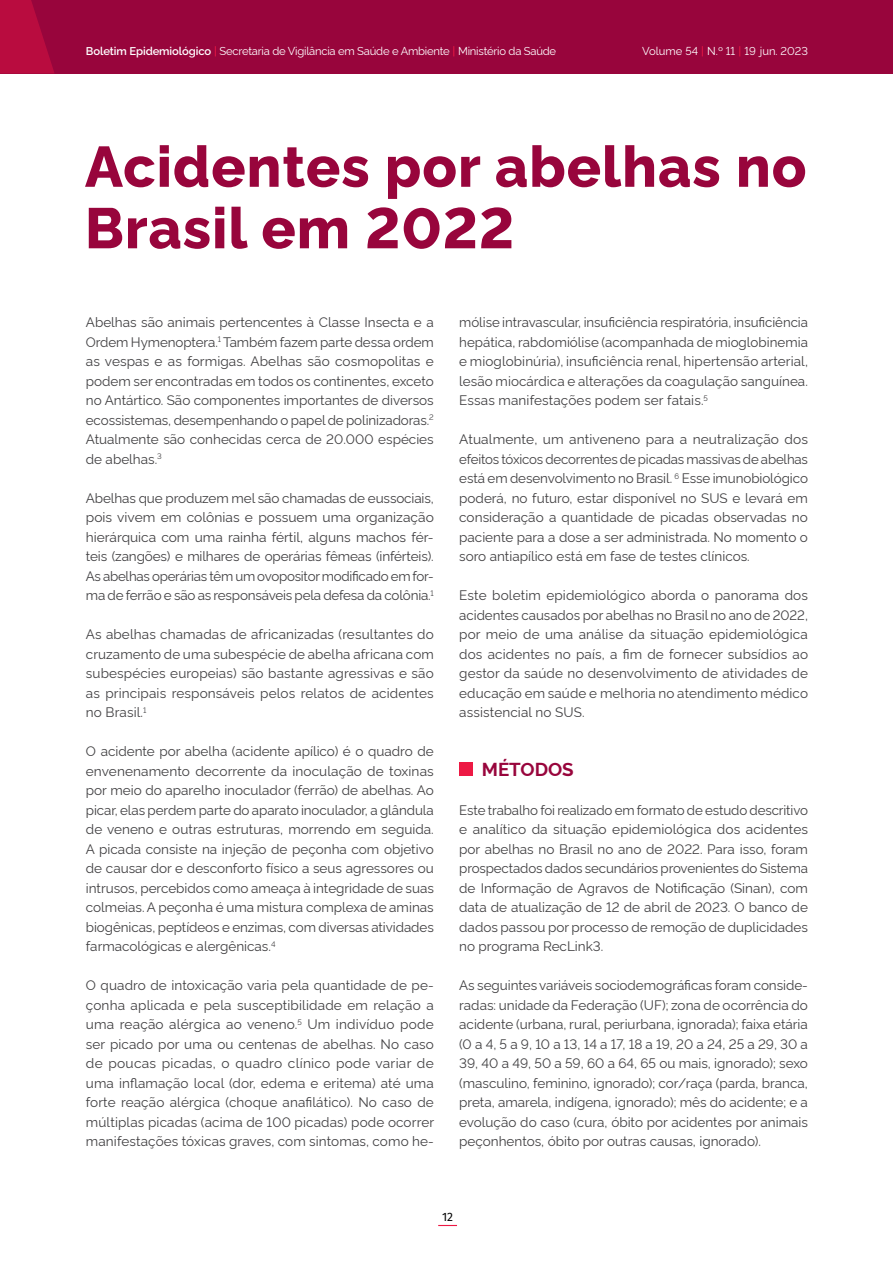
<style>
.page{position:relative;width:893px;height:1263px;background:#fff}
.page>*{position:absolute;margin:0;border:0;box-sizing:border-box;transform-origin:0 0}
.t1{font:800 57px/61.5px "Rawline";letter-spacing:.015em;color:#98053c}
.t2{font:700 18.75px "Rawline";color:#98053c}
.t3{font:13.5px/19.5px "Rawline";color:#414042;text-align:justify}
.t4{font:12px "Fira Sans";color:#000}
.t5{font:11.25px "Rawline";letter-spacing:-.02em;color:#fff}
.t6{font:11.25px "Rawline";color:#fff}
.s1{font-weight:600}
.s2{font-weight:500;color:#ed1944}
</style>
<div class="page">
<svg style="left:438px;top:1225px;width:19px;height:1px"></svg>
<div style="left:0;top:0;width:893px;height:74px;background:#98053c"></div>
<svg style="left:0;top:0;width:54px;height:74px"></svg>
<div style="left:459px;top:762px;width:14px;height:14px;background:#ed1944"></div>
<p class="t5" style="left:86px;top:42px;width:472px"><span class="s1">Boletim Epidemiológico</span> <span class="s2">|</span> Secretaria de Vigilância em Saúde e Ambiente <span class="s2">|</span> Ministério da Saúde</p>
<p class="t6" style="left:642px;top:43px;width:167px">Volume 54 <span class="s2">|</span> N.º 11 <span class="s2">|</span> 19 jun. 2023</p>
<h1 class="t1" style="left:85px;top:131px;width:723px">Acidentes por abelhas no<br>Brasil em 2022</h1>
<p class="t3" style="left:86px;top:311px;width:349px">Abelhas são animais pertencentes à Classe Insecta e a Ordem Hymenoptera.<sup>1</sup> Também fazem parte dessa ordem as vespas e as formigas. Abelhas são cosmopolitas e podem ser encontradas em todos os continentes, exceto no Antártico. São componentes importantes de diversos ecossistemas, desempenhando o papel de polinizadoras.<sup>2<br></sup>Atualmente são conhecidas cerca de 20.000 espécies de abelhas.<sup>3</sup></p>
<p class="t3" style="left:86px;top:487px;width:349px">Abelhas que produzem mel são chamadas de eussociais, pois vivem em colônias e possuem uma organização hierárquica com uma rainha fértil, alguns machos fér&shy;teis (zangões) e milhares de operárias fêmeas (inférteis).<br>As abelhas operárias têm um ovopositor modificado em for&shy;ma de ferrão e são as responsáveis pela defesa da colônia.<sup>1</sup></p>
<p class="t3" style="left:86px;top:623px;width:349px">As abelhas chamadas de africanizadas (resultantes do cruzamento de uma subespécie de abelha africana com subespécies europeias) são bastante agressivas e são as principais responsáveis pelos relatos de acidentes no Brasil.<sup>1</sup></p>
<p class="t3" style="left:86px;top:740px;width:349px">O acidente por abelha (acidente apílico) é o quadro de envenenamento decorrente da inoculação de toxinas por meio do aparelho inoculador (ferrão) de abelhas. Ao picar, elas perdem parte do aparato inoculador, a glândula de veneno e outras estruturas, morrendo em seguida.<br>A picada consiste na injeção de peçonha com objetivo de causar dor e desconforto físico a seus agressores ou intrusos, percebidos como ameaça à integridade de suas colmeias. A peçonha é uma mistura complexa de aminas biogênicas, peptídeos e enzimas, com diversas atividades farmacológicas e alergênicas.<sup>4</sup></p>
<p class="t3" style="left:86px;top:974px;width:350px">O quadro de intoxicação varia pela quantidade de pe&shy;çonha aplicada e pela susceptibilidade em relação a uma reação alérgica ao veneno.<sup>5</sup> Um indivíduo pode ser picado por uma ou centenas de abelhas. No caso de poucas picadas, o quadro clínico pode variar de uma inflamação local (dor, edema e eritema) até uma forte reação alérgica (choque anafilático). No caso de múltiplas picadas (acima de 100 picadas) pode ocorrer manifestações tóxicas graves, com sintomas, como he-</p>
<p class="t3" style="left:459px;top:311px;width:350px">mólise intravascular, insuficiência respiratória, insuficiência hepática, rabdomiólise (acompanhada de mioglobinemia e mioglobinúria), insuficiência renal, hipertensão arterial, lesão miocárdica e alterações da coagulação sanguínea.<br>Essas manifestações podem ser fatais.<sup>5</sup></p>
<p class="t3" style="left:459px;top:428px;width:350px">Atualmente, um antiveneno para a neutralização dos efeitos tóxicos decorrentes de picadas massivas de abelhas está em desenvolvimento no Brasil. <sup>6</sup> Esse imunobiológico poderá, no futuro, estar disponível no SUS e levará em consideração a quantidade de picadas observadas no paciente para a dose a ser administrada. No momento o soro antiapílico está em fase de testes clínicos.</p>
<p class="t3" style="left:459px;top:584px;width:350px">Este boletim epidemiológico aborda o panorama dos acidentes causados por abelhas no Brasil no ano de 2022, por meio de uma análise da situação epidemiológica dos acidentes no país, a fim de fornecer subsídios ao gestor da saúde no desenvolvimento de atividades de educação em saúde e melhoria no atendimento médico assistencial no SUS.</p>
<h2 class="t2" style="left:482px;top:754px;width:93px">MÉTODOS</h2>
<p class="t3" style="left:459px;top:799px;width:350px">Este trabalho foi realizado em formato de estudo descritivo e analítico da situação epidemiológica dos acidentes por abelhas no Brasil no ano de 2022. Para isso, foram prospectados dados secundários provenientes do Sistema de Informação de Agravos de Notificação (Sinan), com data de atualização de 12 de abril de 2023. O banco de dados passou por processo de remoção de duplicidades no programa RecLink3.</p>
<p class="t3" style="left:459px;top:974px;width:350px">As seguintes variáveis sociodemográficas foram conside&shy;radas: unidade da Federação (UF); zona de ocorrência do acidente (urbana, rural, periurbana, ignorada); faixa etária (0 a 4, 5 a 9, 10 a 13, 14 a 17, 18 a 19, 20 a 24, 25 a 29, 30 a 39, 40 a 49, 50 a 59, 60 a 64, 65 ou mais, ignorado); sexo (masculino, feminino, ignorado); cor/raça (parda, branca, preta, amarela, indígena, ignorado); mês do acidente; e a evolução do caso (cura, óbito por acidentes por animais peçonhentos, óbito por outras causas, ignorado).</p>
<p class="t4" style="left:442px;top:1207px;width:13px">12</p>
</div>
